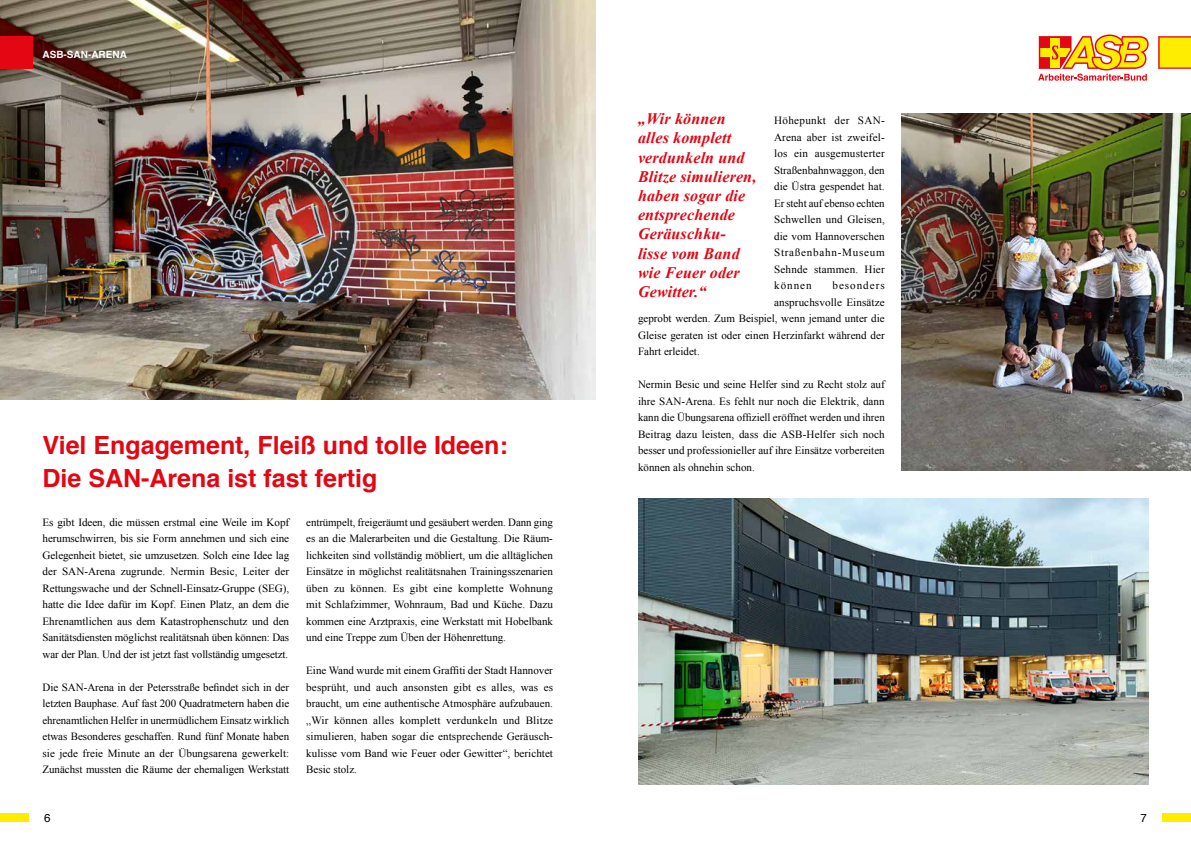
<style>
.page{position:relative;width:1191px;height:842px;background:#fff}
.page>*{position:absolute;margin:0;border:0;box-sizing:border-box;transform-origin:0 0}
.t1{font:700 25px/33px "Helvetica";color:#e30613}
.t2{font:italic 700 16px/19.2px "Times New Roman";letter-spacing:.01em;color:#e30613}
.t3{font:11.5px "Helvetica";color:#000}
.t4{font:11px/16.5px "Times New Roman";color:#000;text-align:justify}
.t5{font:11px "Times New Roman";letter-spacing:.09em;color:#000}
.t6{font:700 10px "Helvetica";color:#fff}
</style>
<div class="page">
<div style="left:0;top:814px;width:29px;height:8px;background:#ffed00"></div>
<div style="left:1162px;top:814px;width:29px;height:8px;background:#ffed00"></div>
<svg style="left:1038px;top:35px;width:110px;height:46px"></svg>
<svg style="left:1158px;top:36px;width:33px;height:33px"></svg>
<img style="left:0;top:0;width:595px;height:399px">
<div style="left:0;top:36px;width:33px;height:33px;background:#e30613"></div>
<img style="left:901px;top:113px;width:290px;height:358px">
<img style="left:638px;top:498px;width:510px;height:286px">
<p class="t6" style="left:43px;top:46px;width:86px">ASB-SAN-ARENA</p>
<h1 class="t1" style="left:43px;top:429px;width:466px">Viel Engagement, Fleiß und tolle Ideen:<br>Die SAN-Arena ist fast fertig</h1>
<p class="t4" style="left:43px;top:513px;width:248px">Es gibt Ideen, die müssen erstmal eine Weile im Kopf herumschwirren, bis sie Form annehmen und sich eine Gelegenheit bietet, sie umzusetzen. Solch eine Idee lag der SAN-Arena zugrunde. Nermin Besic, Leiter der Rettungswache und der Schnell-Einsatz-Gruppe (SEG), hatte die Idee dafür im Kopf. Einen Platz, an dem die Ehrenamtlichen aus dem Katastrophenschutz und den Sanitätsdiensten möglichst realitätsnah üben können: Das war der Plan. Und der ist jetzt fast vollständig umgesetzt.</p>
<p class="t4" style="left:43px;top:678px;width:248px">Die SAN-Arena in der Petersstraße befindet sich in der letzten Bauphase. Auf fast 200 Quadratmetern haben die ehrenamtlichen Helfer in unermüdlichem Einsatz wirklich etwas Besonderes geschaffen. Rund fünf Monate haben sie jede freie Minute an der Übungsarena gewerkelt:<br>Zunächst mussten die Räume der ehemaligen Werkstatt</p>
<p class="t4" style="left:306px;top:513px;width:248px">entrümpelt, freigeräumt und gesäubert werden. Dann ging es an die Malerarbeiten und die Gestaltung. Die Räum&shy;lichkeiten sind vollständig möbliert, um die alltäglichen Einsätze in möglichst realitätsnahen Trainingsszenarien üben zu können. Es gibt eine komplette Wohnung mit Schlafzimmer, Wohnraum, Bad und Küche. Dazu kommen eine Arztpraxis, eine Werkstatt mit Hobelbank und eine Treppe zum Üben der Höhenrettung.</p>
<p class="t4" style="left:306px;top:662px;width:248px">Eine Wand wurde mit einem Graffiti der Stadt Hannover besprüht, und auch ansonsten gibt es alles, was es braucht, um eine authentische Atmosphäre aufzubauen. „Wir können alles komplett verdunkeln und Blitze simulieren, haben sogar die entsprechende Geräusch&shy;kulisse vom Band wie Feuer oder Gewitter“, berichtet Besic stolz.</p>
<h2 class="t2" style="left:638px;top:109px;width:120px">„Wir können alles komplett verdunkeln und<br>Blitze simulieren, haben sogar die entsprechende<br>Geräuschku&shy;lisse vom Band wie Feuer oder<br>Gewitter.“</h2>
<p class="t4" style="left:774px;top:112px;width:112px">Höhepunkt der SAN-Arena aber ist zweifel&shy;los ein ausgemusterter Straßenbahnwaggon, den die Üstra gespendet hat.<br>Er steht auf ebenso echten Schwellen und Gleisen, die vom Hannoverschen Straßenbahn-Museum Sehnde stammen. Hier können</p>
<p class="t5" style="left:832px;top:278px;width:54px">besonders</p>
<p class="t4" style="left:774px;top:293px;width:112px">anspruchsvolle Einsätze</p>
<p class="t4" style="left:638px;top:310px;width:248px">geprobt werden. Zum Beispiel, wenn jemand unter die</p>
<p class="t4" style="left:638px;top:326px;width:248px">Gleise geraten ist oder einen Herzinfarkt während der</p>
<p class="t4" style="left:638px;top:343px;width:63px">Fahrt erleidet.</p>
<p class="t4" style="left:638px;top:376px;width:248px">Nermin Besic und seine Helfer sind zu Recht stolz auf ihre SAN-Arena. Es fehlt nur noch die Elektrik, dann kann die Übungsarena offiziell eröffnet werden und ihren Beitrag dazu leisten, dass die ASB-Helfer sich noch besser und professionieller auf ihre Einsätze vorbereiten können als ohnehin schon.</p>
<p class="t3" style="left:44px;top:809px;width:8px">6</p>
<p class="t3" style="left:1140px;top:809px;width:8px">7</p>
</div>
